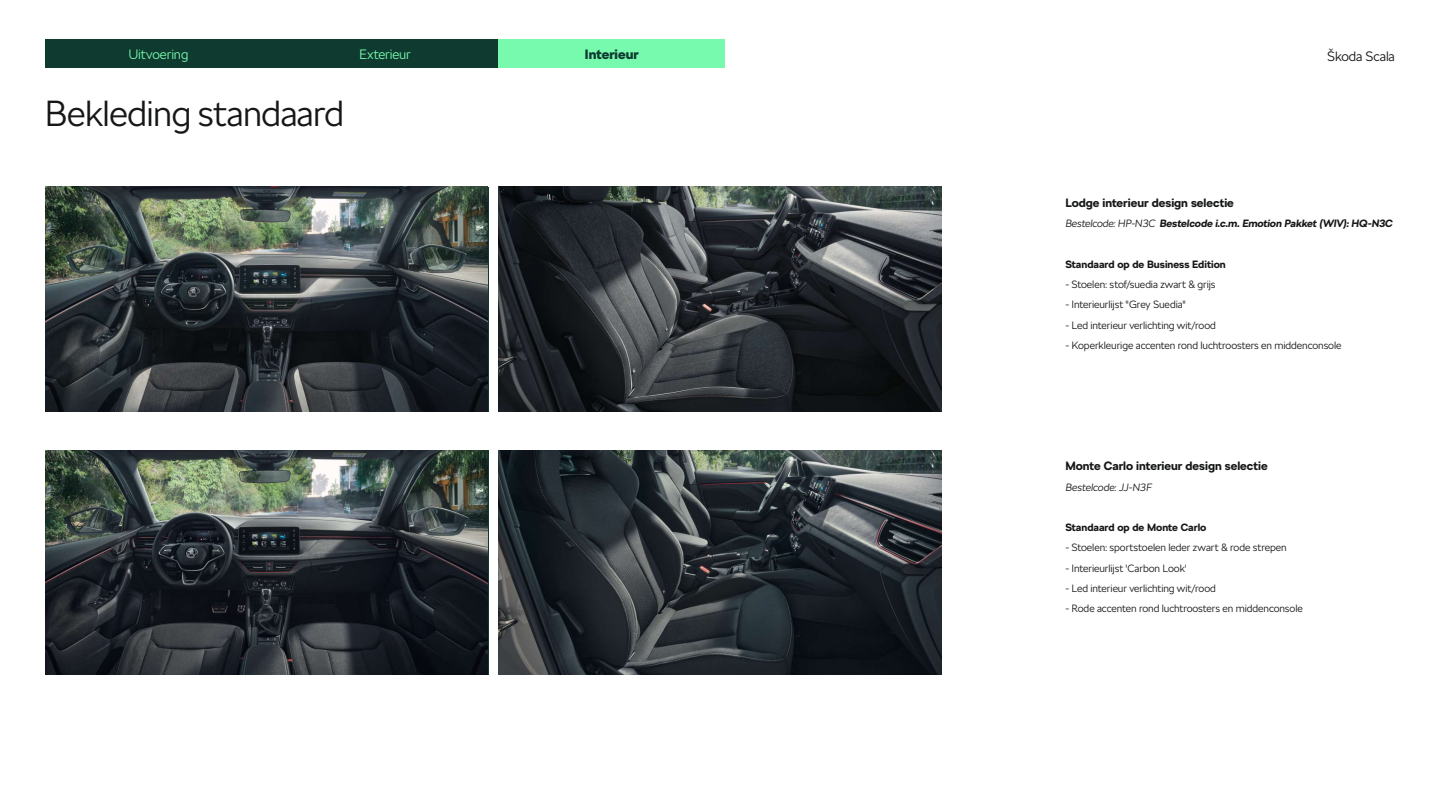
<style>
.page{position:relative;width:1440px;height:810px;background:#fff}
.page>*{position:absolute;margin:0;border:0;box-sizing:border-box;transform-origin:0 0}
.t1{font:300 36px "SKODA Next";letter-spacing:-.015em;color:#161718}
.t2{font:300 13.5px "SKODA Next";letter-spacing:-.01em;color:#78faae}
.t3{font:300 13.5px "SKODA Next";letter-spacing:-.01em;color:#161718}
.t4{font:900 13.5px "SKODA Next";color:#0e3a2f}
.t5{font:700 12px "SKODA Next";color:#161718}
.t6{font:300 10.5px "SKODA Next";letter-spacing:-.005em;color:#161718}
.t7{font:italic 700 10.5px "SKODA Next";letter-spacing:-.01em;color:#161718}
.t8{font:700 10.5px "SKODA Next";color:#161718}
.t9{font:italic 300 10.5px "SKODA Next";letter-spacing:-.005em;color:#161718}
.s1{font-weight:300}
</style>
<div class="page">
<img style="left:499px;top:450px;width:442px;height:225px">
<img style="left:45px;top:450px;width:443px;height:225px">
<img style="left:499px;top:187px;width:442px;height:225px">
<img style="left:45px;top:187px;width:443px;height:225px">
<div style="left:45px;top:39px;width:227px;height:29px;background:#0e3a2f"></div>
<div style="left:272px;top:39px;width:227px;height:29px;background:#0e3a2f"></div>
<div style="left:499px;top:39px;width:226px;height:29px;background:#78faae"></div>
<p class="t2" style="left:128px;top:45px;width:62px">Uitvoering</p>
<p class="t2" style="left:359px;top:45px;width:53px">Exterieur</p>
<p class="t4" style="left:585px;top:45px;width:55px">Interieur</p>
<p class="t3" style="left:1327px;top:47px;width:69px">Škoda Scala</p>
<h1 class="t1" style="left:45px;top:89px;width:301px">Bekleding standaard</h1>
<p class="t5" style="left:1065px;top:195px;width:170px">Lodge interieur design selectie</p>
<p class="t7" style="left:1065px;top:216px;width:329px"><span class="s1">Bestelcode: HP-N3C</span> Bestelcode i.c.m. Emotion Pakket (WIV): HQ-N3C</p>
<p class="t8" style="left:1065px;top:257px;width:162px">Standaard op de Business Edition</p>
<p class="t6" style="left:1065px;top:277px;width:152px">- Stoelen: stof/suedia zwart &amp; grijs</p>
<p class="t6" style="left:1065px;top:297px;width:122px">- Interieurlijst "Grey Suedia"</p>
<p class="t6" style="left:1065px;top:318px;width:152px">- Led interieur verlichting wit/rood</p>
<p class="t6" style="left:1065px;top:338px;width:278px">- Koperkleurige accenten rond luchtroosters en middenconsole</p>
<p class="t5" style="left:1065px;top:458px;width:204px">Monte Carlo interieur design selectie</p>
<p class="t9" style="left:1065px;top:480px;width:88px">Bestelcode: JJ-N3F</p>
<p class="t8" style="left:1065px;top:520px;width:143px">Standaard op de Monte Carlo</p>
<p class="t6" style="left:1065px;top:540px;width:223px">- Stoelen: sportstoelen leder zwart &amp; rode strepen</p>
<p class="t6" style="left:1065px;top:561px;width:123px">- Interieurlijst 'Carbon Look'</p>
<p class="t6" style="left:1065px;top:581px;width:152px">- Led interieur verlichting wit/rood</p>
<p class="t6" style="left:1065px;top:601px;width:239px">- Rode accenten rond luchtroosters en middenconsole</p>
</div>
